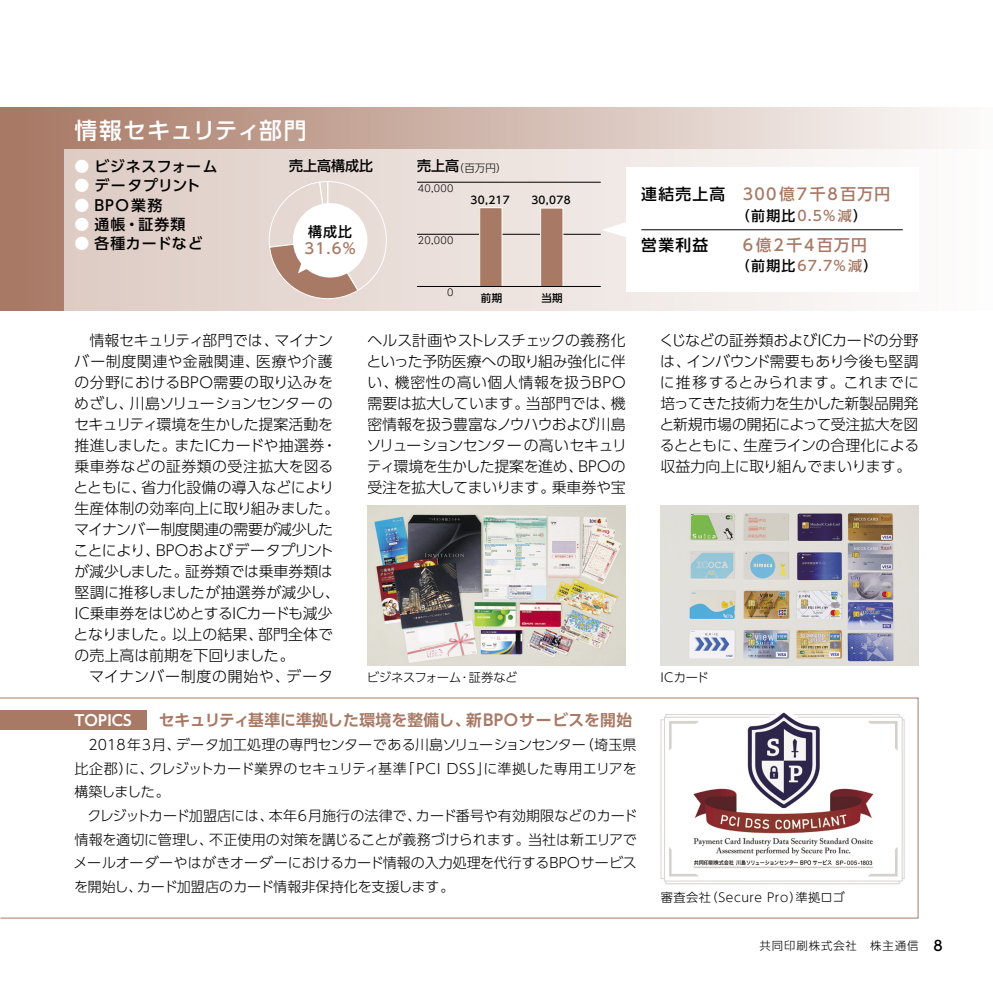
<style>
.page{position:relative;width:993px;height:993px;background:#fff}
.page>*{position:absolute;margin:0;border:0;box-sizing:border-box;transform-origin:0 0}
.t1{font:500 22.75px "UD Shin Go Pro";letter-spacing:.015em;color:#fff}
.t2{font:700 15.75px "UD Shin Go Pro De";letter-spacing:.015em;color:#a87965}
.t3{font:500 15.75px "UD Shin Go Pro";letter-spacing:.08em;color:#a87965}
.t4{font:500 15.75px "UD Shin Go Pro";letter-spacing:.13em;color:#a87965}
.t5{font:500 15.75px "UD Shin Go Pro";color:#000}
.t6{font:300 14.88px/21px "UD Shin Go Pro";letter-spacing:-.01em;color:#000;text-align:justify}
.t7{font:300 14.88px "UD Shin Go Pro";letter-spacing:-.045em;color:#000}
.t8{font:300 14.88px "UD Shin Go Pro";letter-spacing:.02em;color:#000}
.t9{font:300 14.88px "UD Shin Go Pro";letter-spacing:.01em;color:#000}
.t10{font:500 14.88px "UD Shin Go Pro";letter-spacing:.07em;color:#000}
.t11{font:300 14.88px "UD Shin Go Pro";letter-spacing:-.06em;color:#000}
.t12{font:300 14.88px "UD Shin Go Pro";letter-spacing:-.035em;color:#000}
.t13{font:300 14.88px "UD Shin Go Pro";letter-spacing:.04em;color:#000}
.t14{font:300 14.88px "UD Shin Go Pro";letter-spacing:.035em;color:#000}
.t15{font:300 14.88px "UD Shin Go Pro";letter-spacing:.055em;color:#000}
.t16{font:500 14.88px "UD Shin Go Pro";letter-spacing:.05em;color:#000}
.t17{font:500 14.88px "UD Shin Go Pro";letter-spacing:.02em;color:#000}
.t18{font:700 14.88px "UD Shin Go Pro De";letter-spacing:.01em;color:#fff}
.t19{font:500 14.88px "UD Shin Go Pro";color:#a87965}
.t20{font:300 14px/23.6px "UD Shin Go Pro";color:#000;text-align:justify}
.t21{font:500 14px "UD Shin Go Pro";letter-spacing:.04em;color:#000}
.t22{font:500 14px "UD Shin Go Pro";letter-spacing:.08em;color:#a87965}
.t23{font:300 12.25px "UD Shin Go Pro";letter-spacing:.035em;color:#000}
.t24{font:300 12.25px "UD Shin Go Pro";letter-spacing:-.02em;color:#000}
.t25{font:300 12.25px "UD Shin Go Pro";letter-spacing:.015em;color:#000}
.t26{font:300 11.38px "UD Shin Go Pro";letter-spacing:.08em;color:#000}
.t27{font:500 10.5px "UD Shin Go Pro";letter-spacing:.035em;color:#000}
.t28{font:300 10.5px "UD Shin Go Pro";color:#000}
.t29{font:300 9.62px "UD Shin Go Pro";letter-spacing:.035em;color:#000}
.s1{color:#fff}
.s2{font-weight:500;font-size:14px}
.s3{color:#000}
.s4{color:#a87965}
</style>
<div class="page">
<div style="left:0;top:107px;width:992px;height:203px;background:linear-gradient(to right,#a67662,#fcfbfb)"></div>
<hr style="left:0;top:107px;width:1px;height:203px;background:#8498b7">
<div style="left:64px;top:149px;width:928px;height:161px;background:linear-gradient(to right,#ddcbc3,#fefdfd)"></div>
<hr style="left:0;top:149px;width:1px;height:161px;background:#fff">
<svg style="left:268px;top:181px;width:119px;height:119px"></svg>
<hr style="left:417px;top:234px;width:183px;height:1px;background:#000">
<hr style="left:417px;top:182px;width:183px;height:1px;background:#000">
<div style="left:479px;top:208px;width:23px;height:78px;background:#a87965"></div>
<div style="left:479px;top:207px;width:23px;height:80px;border:1px solid #fff"></div>
<div style="left:540px;top:208px;width:22px;height:78px;background:#a87965"></div>
<div style="left:540px;top:207px;width:23px;height:80px;border:1px solid #fff"></div>
<hr style="left:417px;top:286px;width:183px;height:1px;background:#000">
<div style="left:625px;top:167px;width:293px;height:124px;background:#fff"></div>
<svg style="left:601px;top:221px;width:25px;height:17px"></svg>
<hr style="left:641px;top:229px;width:261px;height:1px;background:#000">
<div style="left:0;top:709px;width:147px;height:20px;background:#a87965"></div>
<img style="left:367px;top:505px;width:258px;height:160px">
<img style="left:660px;top:505px;width:258px;height:160px">
<img style="left:660px;top:712px;width:244px;height:172px">
<h1 class="t1" style="left:74px;top:112px;width:233px">情報セキュリティ部門</h1>
<p class="t16" style="left:74px;top:154px;width:145px"><span class="s1">●</span> ビジネスフォーム</p>
<p class="t17" style="left:74px;top:173px;width:127px"><span class="s1">●</span> データプリント</p>
<p class="t10" style="left:74px;top:193px;width:89px"><span class="s1">●</span> BPO業務</p>
<p class="t10" style="left:74px;top:212px;width:112px"><span class="s1">●</span> 通帳・証券類</p>
<p class="t10" style="left:74px;top:231px;width:130px"><span class="s1">●</span> 各種カードなど</p>
<p class="t21" style="left:289px;top:154px;width:85px">売上高構成比</p>
<p class="t28" style="left:417px;top:159px;width:91px"><span class="s2">売上高</span>（百万円）</p>
<p class="t29" style="left:417px;top:180px;width:37px">40,000</p>
<p class="t27" style="left:470px;top:191px;width:41px">30,217</p>
<p class="t27" style="left:531px;top:191px;width:41px">30,078</p>
<p class="t21" style="left:308px;top:220px;width:46px">構成比</p>
<p class="t19" style="left:304px;top:236px;width:54px">31.6％</p>
<p class="t29" style="left:417px;top:232px;width:37px">20,000</p>
<p class="t29" style="left:447px;top:285px;width:8px">0</p>
<p class="t27" style="left:480px;top:289px;width:23px">前期</p>
<p class="t27" style="left:541px;top:289px;width:23px">当期</p>
<p class="t3" style="left:641px;top:182px;width:250px"><span class="s3">連結売上高</span> 300億7千8百万円</p>
<p class="t21" style="left:735px;top:204px;width:133px">（前期比<span class="s4">0.5%減</span>）</p>
<p class="t5" style="left:641px;top:232px;width:68px">営業利益</p>
<p class="t4" style="left:742px;top:232px;width:125px">6億2千4百万円</p>
<p class="t22" style="left:735px;top:254px;width:143px"><span class="s3">（前期比</span>67.7%減<span class="s3">）</span></p>
<p class="t6" style="left:89px;top:329px;width:245px">情報セキュリティ部門では、マイナン</p>
<p class="t13" style="left:74px;top:349px;width:260px">バー制度関連や金融関連、医療や介護</p>
<p class="t8" style="left:74px;top:370px;width:260px">の分野におけるＢＰＯ需要の取り込みを</p>
<p class="t12" style="left:74px;top:391px;width:260px">めざし、川島ソリューションセンターの</p>
<p class="t6" style="left:74px;top:413px;width:260px">セキュリティ環境を生かした提案活動を</p>
<p class="t7" style="left:74px;top:433px;width:264px">推進しました。またＩＣカードや抽選券・</p>
<p class="t14" style="left:74px;top:454px;width:260px">乗車券などの証券類の受注拡大を図る</p>
<p class="t6" style="left:74px;top:476px;width:262px">とともに、省力化設備の導入などにより</p>
<p class="t9" style="left:74px;top:496px;width:266px">生産体制の効率向上に取り組みました。</p>
<p class="t6" style="left:74px;top:518px;width:260px">マイナンバー制度関連の需要が減少した</p>
<p class="t7" style="left:74px;top:538px;width:261px">ことにより、ＢＰＯおよびデータプリント</p>
<p class="t6" style="left:74px;top:560px;width:260px">が減少しました。証券類では乗車券類は</p>
<p class="t8" style="left:74px;top:580px;width:267px">堅調に推移しましたが抽選券が減少し、</p>
<p class="t11" style="left:69px;top:601px;width:265px">ＩＣ乗車券をはじめとするＩＣカードも減少</p>
<p class="t9" style="left:74px;top:622px;width:261px">となりました。以上の結果、部門全体で</p>
<p class="t6" style="left:74px;top:644px;width:221px">の売上高は前期を下回りました。</p>
<p class="t15" style="left:89px;top:664px;width:245px">マイナンバー制度の開始や、データ</p>
<p class="t6" style="left:366px;top:329px;width:262px">ヘルス計画やストレスチェックの義務化といった予防医療への取り組み強化に伴い、機密性の高い個人情報を扱うＢＰＯ需要は拡大しています。当部門では、機密情報を扱う豊富なノウハウおよび川島ソリューションセンターの高いセキュリティ環境を生かした提案を進め、ＢＰＯの受注を拡大してまいります。乗車券や宝</p>
<p class="t6" style="left:659px;top:329px;width:262px">くじなどの証券類およびＩＣカードの分野は、インバウンド需要もあり今後も堅調に推移するとみられます。これまでに培ってきた技術力を生かした新製品開発と新規市場の開拓によって受注拡大を図るとともに、生産ラインの合理化による収益力向上に取り組んでまいります。</p>
<p class="t24" style="left:366px;top:667px;width:152px">ビジネスフォーム･証券など</p>
<p class="t25" style="left:660px;top:667px;width:50px">ICカード</p>
<p class="t2" style="left:159px;top:707px;width:475px">セキュリティ基準に準拠した環境を整備し、新BPOサービスを開始</p>
<p class="t20" style="left:74px;top:732px;width:563px;text-indent:14px">2018年3月、データ加工処理の専門センターである川島ソリューションセンター（埼玉県比企郡）に、クレジットカード業界のセキュリティ基準「PCI DSS」に準拠した専用エリアを構築しました。</p>
<p class="t20" style="left:73px;top:803px;width:565px;text-indent:14px">クレジットカード加盟店には、本年6月施行の法律で、カード番号や有効期限などのカード情報を適切に管理し、不正使用の対策を講じることが義務づけられます。当社は新エリアでメールオーダーやはがきオーダーにおけるカード情報の入力処理を代行するBPOサービスを開始し、カード加盟店のカード情報非保持化を支援します。</p>
<p class="t18" style="left:74px;top:707px;width:59px">TOPICS</p>
<p class="t23" style="left:660px;top:886px;width:185px">審査会社（Secure Pro）準拠ロゴ</p>
<p class="t26" style="left:759px;top:936px;width:184px">共同印刷株式会社　株主通信 <span class="s2">8</span></p>
</div>
